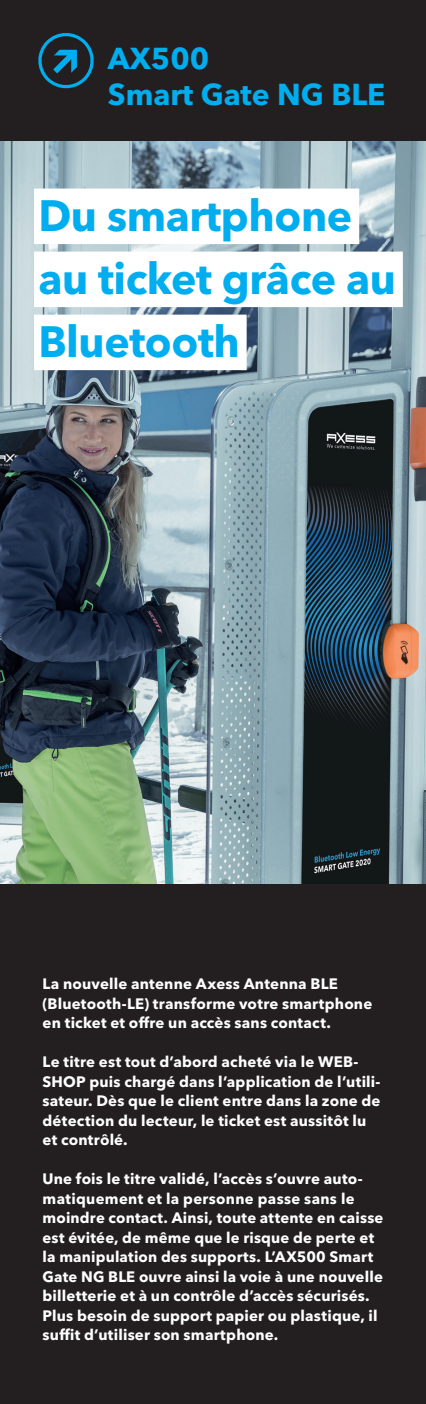
<style>
.page{position:relative;width:426px;height:1404px;background:#fff}
.page>*{position:absolute;margin:0;border:0;box-sizing:border-box;transform-origin:0 0}
.Head_unterstrichen_o{font:700 43.5px "Avenir Next Cyr";letter-spacing:-.01em;color:#00aeef}
.t1{font:700 30px "Avenir Next Cyr";color:#00aeef}
.Fließtext{font:700 15px/19.5px "Avenir Next Cyr";letter-spacing:.01em;color:#fff}
</style>
<div class="page">
<img style="left:0;top:140px;width:425px;height:744px">
<div style="left:0;top:884px;width:425px;height:519px;background:#231f20"></div>
<div style="left:0;top:0;width:425px;height:140px;background:#231f20"></div>
<svg style="left:38px;top:33px;width:56px;height:56px"></svg>
<div style="left:34px;top:188px;width:325px;height:56px;background:#fff"></div>
<div style="left:34px;top:251px;width:368px;height:56px;background:#fff"></div>
<div style="left:34px;top:314px;width:212px;height:56px;background:#fff"></div>
<p class="t1" style="left:108px;top:40px;width:103px">AX500</p>
<p class="t1" style="left:108px;top:76px;width:279px">Smart Gate NG BLE</p>
<p class="Head_unterstrichen_o" style="left:38px;top:189px;width:315px">Du smartphone</p>
<p class="Head_unterstrichen_o" style="left:38px;top:252px;width:359px">au ticket grâce au</p>
<p class="Head_unterstrichen_o" style="left:38px;top:315px;width:203px">Bluetooth</p>
<p class="Fließtext" style="left:43px;top:973px;width:331px">La nouvelle antenne Axess Antenna BLE (Bluetooth-LE) transforme votre smartphone en ticket et offre un accès sans contact.</p>
<p class="Fließtext" style="left:43px;top:1051px;width:339px">Le titre est tout d’abord acheté via le WEB-SHOP puis chargé dans l’application de l’utili&shy;sateur. Dès que le client entre dans la zone de détection du lecteur, le ticket est aussitôt lu et contrôlé.</p>
<p class="Fließtext" style="left:43px;top:1168px;width:342px">Une fois le titre validé, l’accès s’ouvre auto&shy;matiquement et la personne passe sans le moindre contact. Ainsi, toute attente en caisse est évitée, de même que le risque de perte et la manipulation des supports. L’AX500 Smart Gate NG BLE ouvre ainsi la voie à une nouvelle billetterie et à un contrôle d’accès sécurisés.<br>Plus besoin de support papier ou plastique, il suffit d’utiliser son smartphone.</p>
</div>
